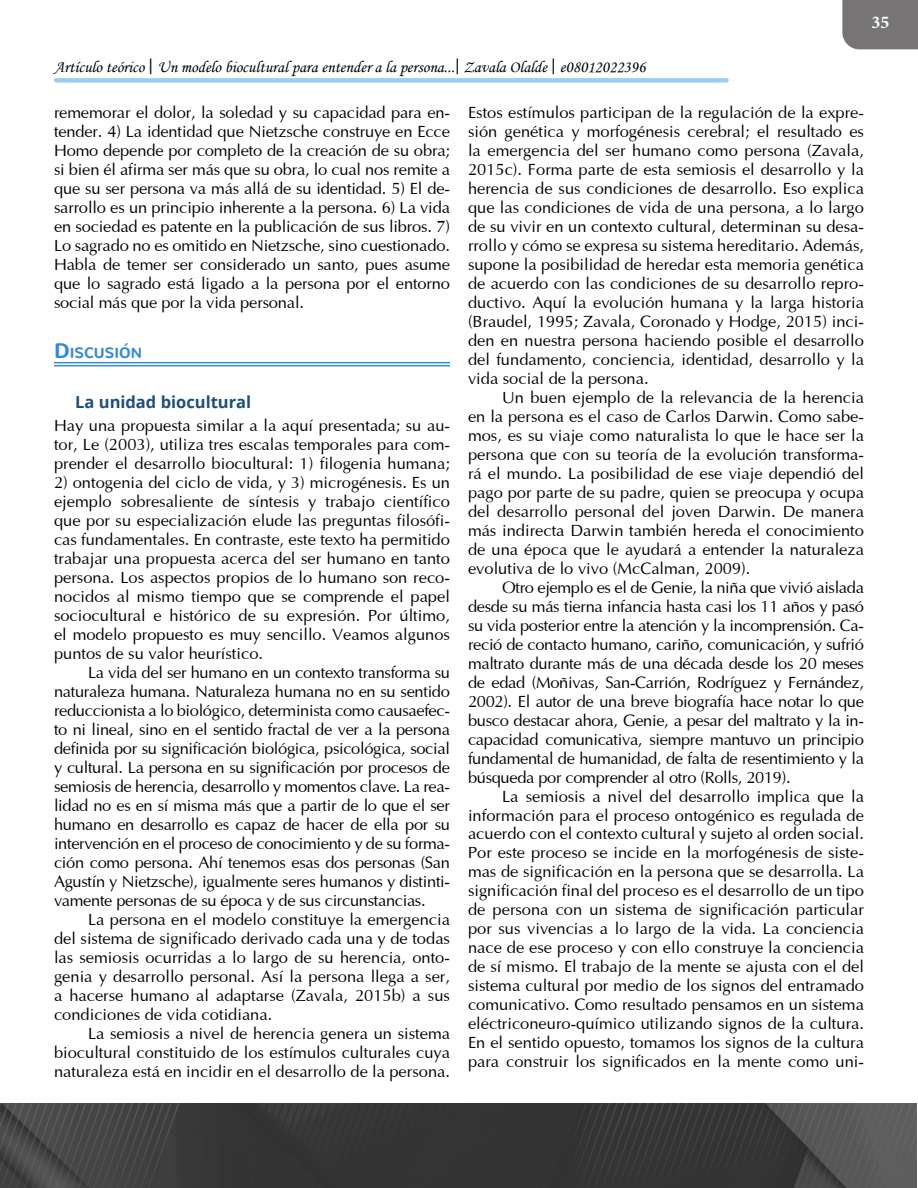
<style>
.page{position:relative;width:918px;height:1188px;background:#fff}
.page>*{position:absolute;margin:0;border:0;box-sizing:border-box;transform-origin:0 0}
.t1{font:700 18px "Minion Pro";color:#fff}
.t2{font:16.5px/19px "Optima";color:#000;text-align:justify}
.t3{font:16.5px "Monotype Corsiva";color:#000}
.Nivel_2{font:700 16.5px "Open Sans";color:#1f4e79}
.Nivel_1{font:800 14.7px "Nunito";color:#3888d9}
.s1{font-family:"Soberana Sans";font-size:15px}
.s2{font-size:21px}
</style>
<div class="page">
<div style="left:54px;top:78px;width:675px;height:5px;background:#9acef3;border-radius:2px"></div>
<img style="left:0;top:1103px;width:917px;height:85px">
<div style="left:842px;top:0;width:76px;height:49px;background:#767475"></div>
<hr style="left:54px;top:362px;width:396px;height:1px;background:#3888d9">
<hr style="left:54px;top:365px;width:396px;height:1px;background:#3888d9">
<p class="t1" style="left:872px;top:10px;width:19px">35</p>
<p class="t3" style="left:54px;top:57px;width:593px">Artículo teórico <span class="s1">|</span> Un modelo biocultural para entender a la persona...<span class="s1">|</span> Zavala Olalde <span class="s1">|</span> e08012022396</p>
<p class="t2" style="left:54px;top:102px;width:398px">rememorar el dolor, la soledad y su capacidad para en&shy;tender. 4) La identidad que Nietzsche construye en Ecce Homo depende por completo de la creación de su obra; si bien él afirma ser más que su obra, lo cual nos remite a que su ser persona va más allá de su identidad. 5) El de&shy;sarrollo es un principio inherente a la persona. 6) La vida en sociedad es patente en la publicación de sus libros. 7)<br>Lo sagrado no es omitido en Nietzsche, sino cuestionado.<br>Habla de temer ser considerado un santo, pues asume que lo sagrado está ligado a la persona por el entorno social más que por la vida personal.</p>
<p class="Nivel_1" style="left:54px;top:339px;width:90px"><span class="s2">D</span>ISCUSIÓN</p>
<p class="Nivel_2" style="left:75px;top:391px;width:177px">La unidad biocultural</p>
<p class="t2" style="left:54px;top:415px;width:397px">Hay una propuesta similar a la aquí presentada; su au&shy;tor, Le (2003), utiliza tres escalas temporales para com&shy;prender el desarrollo biocultural: 1) filogenia humana;</p>
<p class="t2" style="left:54px;top:472px;width:398px">2) ontogenia del ciclo de vida, y 3) microgénesis. Es un ejemplo sobresaliente de síntesis y trabajo científico que por su especialización elude las preguntas filosófi&shy;cas fundamentales. En contraste, este texto ha permitido trabajar una propuesta acerca del ser humano en tanto persona. Los aspectos propios de lo humano son reco&shy;nocidos al mismo tiempo que se comprende el papel sociocultural e histórico de su expresión. Por último, el modelo propuesto es muy sencillo. Veamos algunos puntos de su valor heurístico.</p>
<p class="t2" style="left:54px;top:662px;width:397px;text-indent:34px">La vida del ser humano en un contexto transforma su naturaleza humana. Naturaleza humana no en su sentido reduccionista a lo biológico, determinista como causaefec&shy;to ni lineal, sino en el sentido fractal de ver a la persona definida por su significación biológica, psicológica, social y cultural. La persona en su significación por procesos de semiosis de herencia, desarrollo y momentos clave. La rea&shy;lidad no es en sí misma más que a partir de lo que el ser humano en desarrollo es capaz de hacer de ella por su intervención en el proceso de conocimiento y de su forma&shy;ción como persona. Ahí tenemos esas dos personas (San Agustín y Nietzsche), igualmente seres humanos y distinti&shy;vamente personas de su época y de sus circunstancias.</p>
<p class="t2" style="left:54px;top:908px;width:398px;text-indent:34px">La persona en el modelo constituye la emergencia del sistema de significado derivado cada una y de todas las semiosis ocurridas a lo largo de su herencia, onto&shy;genia y desarrollo personal. Así la persona llega a ser, a hacerse humano al adaptarse (Zavala, 2015b) a sus condiciones de vida cotidiana.</p>
<p class="t2" style="left:54px;top:1022px;width:398px;text-indent:34px">La semiosis a nivel de herencia genera un sistema biocultural constituido de los estímulos culturales cuya naturaleza está en incidir en el desarrollo de la persona.</p>
<p class="t2" style="left:468px;top:102px;width:398px">Estos estímulos participan de la regulación de la expre&shy;sión genética y morfogénesis cerebral; el resultado es la emergencia del ser humano como persona (Zavala, 2015c). Forma parte de esta semiosis el desarrollo y la herencia de sus condiciones de desarrollo. Eso explica que las condiciones de vida de una persona, a lo largo de su vivir en un contexto cultural, determinan su desa&shy;rrollo y cómo se expresa su sistema hereditario. Además, supone la posibilidad de heredar esta memoria genética de acuerdo con las condiciones de su desarrollo repro&shy;ductivo. Aquí la evolución humana y la larga historia (Braudel, 1995; Zavala, Coronado y Hodge, 2015) inci&shy;den en nuestra persona haciendo posible el desarrollo del fundamento, conciencia, identidad, desarrollo y la vida social de la persona.</p>
<p class="t2" style="left:468px;top:387px;width:398px;text-indent:34px">Un buen ejemplo de la relevancia de la herencia en la persona es el caso de Carlos Darwin. Como sabe&shy;mos, es su viaje como naturalista lo que le hace ser la persona que con su teoría de la evolución transforma&shy;rá el mundo. La posibilidad de ese viaje dependió del pago por parte de su padre, quien se preocupa y ocupa del desarrollo personal del joven Darwin. De manera más indirecta Darwin también hereda el conocimiento de una época que le ayudará a entender la naturaleza evolutiva de lo vivo (McCalman, 2009).</p>
<p class="t2" style="left:468px;top:577px;width:398px;text-indent:34px">Otro ejemplo es el de Genie, la niña que vivió aislada desde su más tierna infancia hasta casi los 11 años y pasó su vida posterior entre la atención y la incomprensión. Ca&shy;reció de contacto humano, cariño, comunicación, y sufrió maltrato durante más de una década desde los 20 meses de edad (Moñivas, San-Carrión, Rodríguez y Fernández, 2002). El autor de una breve biografía hace notar lo que busco destacar ahora, Genie, a pesar del maltrato y la in&shy;capacidad comunicativa, siempre mantuvo un principio fundamental de humanidad, de falta de resentimiento y la búsqueda por comprender al otro (Rolls, 2019).</p>
<p class="t2" style="left:468px;top:785px;width:398px;text-indent:34px">La semiosis a nivel del desarrollo implica que la información para el proceso ontogénico es regulada de acuerdo con el contexto cultural y sujeto al orden social.<br>Por este proceso se incide en la morfogénesis de siste&shy;mas de significación en la persona que se desarrolla. La significación final del proceso es el desarrollo de un tipo de persona con un sistema de significación particular por sus vivencias a lo largo de la vida. La conciencia nace de ese proceso y con ello construye la conciencia de sí mismo. El trabajo de la mente se ajusta con el del sistema cultural por medio de los signos del entramado comunicativo. Como resultado pensamos en un sistema eléctriconeuro-químico utilizando signos de la cultura.<br>En el sentido opuesto, tomamos los signos de la cultura para construir los significados en la mente como uni-</p>
</div>
